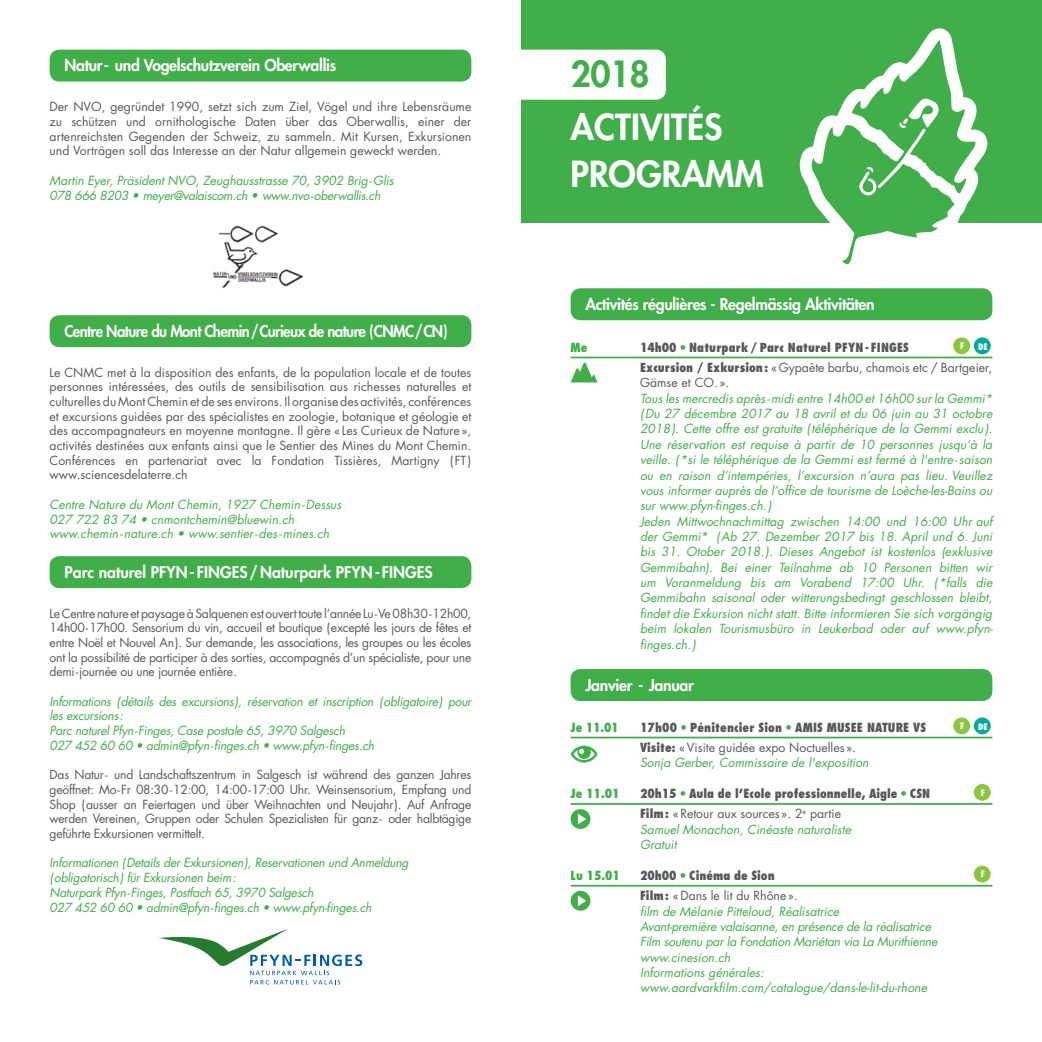
<style>
.page{position:relative;width:1042px;height:1042px;background:#fff}
.page>*{position:absolute;margin:0;border:0;box-sizing:border-box;transform-origin:0 0}
.t1{font:800 35px "Futura Std";color:#fff}
.t2{font:800 35px "Futura Std";color:#40ae49}
.t3{font:800 15.75px "Futura Std";letter-spacing:-.02em;color:#fff}
.t4{font:800 15.75px "Futura Std";letter-spacing:-.04em;color:#fff;scale:.95 1}
.t5{font:800 15.75px "Futura Std";color:#fff}
.t6{font:12.25px/14.7px "Futura Std";color:#57585a;text-align:justify}
.t7{font:italic 12.25px/15.4px "Futura Std";letter-spacing:-.02em;color:#40ae49}
.t8{font:italic 12.25px "Futura Std";color:#40ae49}
.t9{font:800 condensed 12.25px "Futura Std";letter-spacing:.01em;color:#57585a}
.t10{font:800 condensed 12.25px "Futura Std";color:#40ae49}
.t11{font:800 condensed 8.75px "Futura Std";color:#fff}
.s1{color:#40ae49}
.s2{font-weight:800;font-stretch:condensed}
</style>
<div class="page">
<div style="left:50px;top:50px;width:421px;height:32px;background:#40ae49;border-radius:10px"></div>
<img style="left:213px;top:225px;width:91px;height:63px">
<div style="left:50px;top:315px;width:421px;height:32px;background:#40ae49;border-radius:10px"></div>
<div style="left:50px;top:556px;width:421px;height:32px;background:#40ae49;border-radius:10px"></div>
<svg style="left:159px;top:929px;width:203px;height:55px"></svg>
<hr style="left:570px;top:357px;width:422px;height:1px;background:#40ae49">
<hr style="left:570px;top:736px;width:422px;height:2px;background:#40ae49">
<hr style="left:570px;top:803px;width:422px;height:2px;background:#40ae49">
<hr style="left:570px;top:885px;width:422px;height:1px;background:#40ae49">
<div style="left:570px;top:288px;width:422px;height:32px;background:#40ae49;border-radius:10px"></div>
<div style="left:953px;top:337px;width:17px;height:17px;background:#8bc63e;border-radius:50%"></div>
<div style="left:974px;top:337px;width:16px;height:17px;background:#00a99d;border-radius:50%"></div>
<svg style="left:571px;top:362px;width:26px;height:20px"></svg>
<div style="left:570px;top:669px;width:422px;height:32px;background:#40ae49;border-radius:10px"></div>
<div style="left:953px;top:717px;width:17px;height:17px;background:#8bc63e;border-radius:50%"></div>
<div style="left:974px;top:717px;width:16px;height:17px;background:#00a99d;border-radius:50%"></div>
<svg style="left:570px;top:745px;width:27px;height:17px"></svg>
<div style="left:974px;top:784px;width:16px;height:17px;background:#8bc63e;border-radius:50%"></div>
<svg style="left:570px;top:809px;width:20px;height:20px"></svg>
<div style="left:974px;top:865px;width:16px;height:17px;background:#8bc63e;border-radius:50%"></div>
<svg style="left:570px;top:891px;width:20px;height:19px"></svg>
<div style="left:521px;top:0;width:521px;height:223px;background:#40ae49"></div>
<svg style="left:791px;top:28px;width:202px;height:293px"></svg>
<svg style="left:805px;top:34px;width:176px;height:237px"></svg>
<div style="left:521px;top:50px;width:145px;height:50px;background:#fff"></div>
<p class="t3" style="left:64px;top:55px;width:273px">Natur- und Vogelschutzverein Oberwallis</p>
<p class="t6" style="left:50px;top:100px;width:423px">Der NVO, gegründet 1990, setzt sich zum Ziel, Vögel und ihre Lebensräume zu schützen und ornithologische Daten über das Oberwallis, einer der artenreichsten Gegenden der Schweiz, zu sammeln. Mit Kursen, Exkursionen und Vorträgen soll das Interesse an der Natur allgemein geweckt werden.</p>
<p class="t7" style="left:50px;top:173px;width:346px">Martin Eyer, Präsident NVO, Zeughausstrasse 70, 3902 Brig-Glis</p>
<p class="t7" style="left:50px;top:187px;width:332px">078 666 8203 • meyer@valaiscom.ch • www.nvo-oberwallis.ch</p>
<p class="t4" style="left:64px;top:321px;width:405px">Centre Nature du Mont Chemin/Curieux de nature (CNMC/CN)</p>
<p class="t6" style="left:50px;top:365px;width:423px">Le CNMC met à la disposition des enfants, de la population locale et de toutes personnes intéressées, des outils de sensibilisation aus richesses naturelles et culturelles du Mont Chemin et de ses environs. Il organise des activités, conférences et excursions guidées par des spécialistes en zoologie, botanique et géologie et des accompagnateurs en moyenne montagne. Il gère «Les Curieux de Nature», activités destinées aux enfants ainsi que le Sentier des Mines du Mont Chemin.<br>Conférences en partenariat avec la Fondation Tissières, Martigny ( FT ) www.sciencesdelaterre.ch</p>
<p class="t8" style="left:50px;top:496px;width:293px">Centre Nature du Mont Chemin, 1927 Chemin-Dessus</p>
<p class="t8" style="left:50px;top:511px;width:246px">027 722 83 74 • cnmontchemin@bluewin.ch</p>
<p class="t8" style="left:50px;top:526px;width:281px">www.chemin-nature.ch • www.sentier-des-mines.ch</p>
<p class="t5" style="left:64px;top:562px;width:370px">Parc naturel PFYN- FINGES/Naturpark PFYN- FINGES</p>
<p class="t6" style="left:50px;top:606px;width:423px">Le Centre nature et paysage à Salquenen est ouvert toute l’année Lu-Ve 08h30-12h00, 14h00-17h00. Sensorium du vin, accueil et boutique (excepté les jours de fêtes et entre Noël et Nouvel An). Sur demande, les associations, les groupes ou les écoles ont la possibilité de participer à des sorties, accompagnés d’un spécialiste, pour une demi-journée ou une journée entière.</p>
<p class="t7" style="left:50px;top:694px;width:423px;line-height:14.7px">Informations (détails des excursions), réservation et inscription (obligatoire) pour les excursions:</p>
<p class="t7" style="left:50px;top:723px;width:297px">Parc naturel Pfyn-Finges, Case postale 65, 3970 Salgesch</p>
<p class="t7" style="left:50px;top:738px;width:326px">027 452 60 60 • admin@pfyn-finges.ch • www.pfyn-finges.ch</p>
<p class="t6" style="left:50px;top:767px;width:423px">Das Natur- und Landschaftszentrum in Salgesch ist während des ganzen Jahres geöffnet: Mo-Fr 08:30-12:00, 14:00-17:00 Uhr. Weinsensorium, Empfang und Shop (ausser an Feiertagen und über Weihnachten und Neujahr). Auf Anfrage werden Vereinen, Gruppen oder Schulen Spezialisten für ganz- oder halbtägige geführte Exkursionen vermittelt.</p>
<p class="t7" style="left:50px;top:856px;width:360px;line-height:14.7px">Informationen (Details der Exkursionen), Reservationen und Anmeldung (obligatorisch) für Exkursionen beim:</p>
<p class="t7" style="left:50px;top:885px;width:265px">Naturpark Pfyn-Finges, Postfach 65, 3970 Salgesch</p>
<p class="t7" style="left:50px;top:899px;width:323px">027 452 60 60 • admin@pfyn-finges.ch • www.pfyn-finges.ch</p>
<p class="t2" style="left:571px;top:52px;width:80px">2018</p>
<p class="t1" style="left:570px;top:105px;width:153px">ACTIVITÉS</p>
<p class="t1" style="left:570px;top:152px;width:194px">PROGRAMM</p>
<p class="t3" style="left:585px;top:294px;width:291px">Activités régulières - Regelmässig Aktivitäten</p>
<p class="t10" style="left:570px;top:339px;width:18px">Me</p>
<p class="t9" style="left:640px;top:339px;width:270px">14h00 <span class="s1">•</span> Naturpark/Parc Naturel PFYN- FINGES</p>
<p class="t11" style="left:960px;top:340px;width:6px">F</p>
<p class="t11" style="left:978px;top:341px;width:11px">DE</p>
<p class="t6" style="left:640px;top:360px;width:354px;line-height:15.4px"><span class="s2">Excursion / Exkursion:</span> «Gypaète barbu, chamois etc / Bartgeier,<br>Gämse et CO. ».</p>
<p class="t7" style="left:640px;top:391px;width:354px;text-align:justify">Tous les mercredis après-midi entre 14h00 et 16h00 sur la Gemmi* (Du 27 décembre 2017 au 18 avril et du 06 juin au 31 octobre 2018). Cette offre est gratuite (téléphérique de la Gemmi exclu).<br>Une réservation est requise à partir de 10 personnes jusqu’à la veille. (*si le téléphérique de la Gemmi est fermé à l'entre-saison ou en raison d’intempéries, l’excursion n’aura pas lieu. Veuillez vous informer auprès de l’office de tourisme de Loèche-les-Bains ou sur www.pfyn-finges.ch.)</p>
<p class="t7" style="left:640px;top:513px;width:354px;text-align:justify">Jeden Mittwochnachmittag zwischen 14:00 und 16:00 Uhr auf der Gemmi* (Ab 27. Dezember 2017 bis 18. April und 6. Juni bis 31. Otober 2018.). Dieses Angebot ist kostenlos (exklusive Gemmibahn). Bei einer Teilnahme ab 10 Personen bitten wir um Voranmeldung bis am Vorabend 17:00 Uhr. (*falls die Gemmibahn saisonal oder witterungsbedingt geschlossen bleibt, findet die Exkursion nicht statt. Bitte informieren Sie sich vorgängig beim lokalen Tourismusbüro in Leukerbad oder auf www.pfyn&shy;finges.ch.)</p>
<p class="t3" style="left:585px;top:675px;width:110px">Janvier - Januar</p>
<p class="t10" style="left:570px;top:719px;width:50px">Je 11.01</p>
<p class="t9" style="left:640px;top:719px;width:288px">17h00 <span class="s1">•</span> Pénitencier Sion <span class="s1">•</span> AMIS MUSEE NATURE VS</p>
<p class="t11" style="left:960px;top:720px;width:6px">F</p>
<p class="t11" style="left:978px;top:721px;width:11px">DE</p>
<p class="t6" style="left:640px;top:740px;width:217px"><span class="s2">Visite:</span> «Visite guidée expo Noctuelles ».</p>
<p class="t8" style="left:640px;top:755px;width:230px">Sonja Gerber, Commissaire de l'exposition</p>
<p class="t10" style="left:570px;top:786px;width:50px">Je 11.01</p>
<p class="t9" style="left:640px;top:786px;width:292px">20h15 <span class="s1">•</span> Aula de l’Ecole professionnelle, Aigle <span class="s1">•</span> CSN</p>
<p class="t11" style="left:981px;top:787px;width:6px">F</p>
<p class="t6" style="left:640px;top:807px;width:202px"><span class="s2">Film:</span> «Retour aux sources ». 2<sup>e</sup> partie</p>
<p class="t8" style="left:640px;top:821px;width:213px">Samuel Monachon, Cinéaste naturaliste</p>
<p class="t8" style="left:640px;top:837px;width:38px">Gratuit</p>
<p class="t10" style="left:570px;top:867px;width:51px">Lu 15.01</p>
<p class="t9" style="left:640px;top:867px;width:136px">20h00 <span class="s1">•</span> Cinéma de Sion</p>
<p class="t11" style="left:981px;top:868px;width:6px">F</p>
<p class="t6" style="left:640px;top:888px;width:159px"><span class="s2">Film:</span> «Dans le lit du Rhône».</p>
<p class="t8" style="left:640px;top:903px;width:201px">film de Mélanie Pitteloud, Réalisatrice</p>
<p class="t7" style="left:640px;top:919px;width:292px">Avant-première valaisanne, en présence de la réalisatrice</p>
<p class="t7" style="left:640px;top:934px;width:299px">Film soutenu par la Fondation Mariétan via La Murithienne</p>
<p class="t8" style="left:640px;top:949px;width:92px">www.cinesion.ch</p>
<p class="t8" style="left:640px;top:964px;width:125px">Informations générales:</p>
<p class="t8" style="left:640px;top:980px;width:288px">www.aardvarkfilm.com/catalogue/dans-le-lit-du-rhone</p>
</div>
